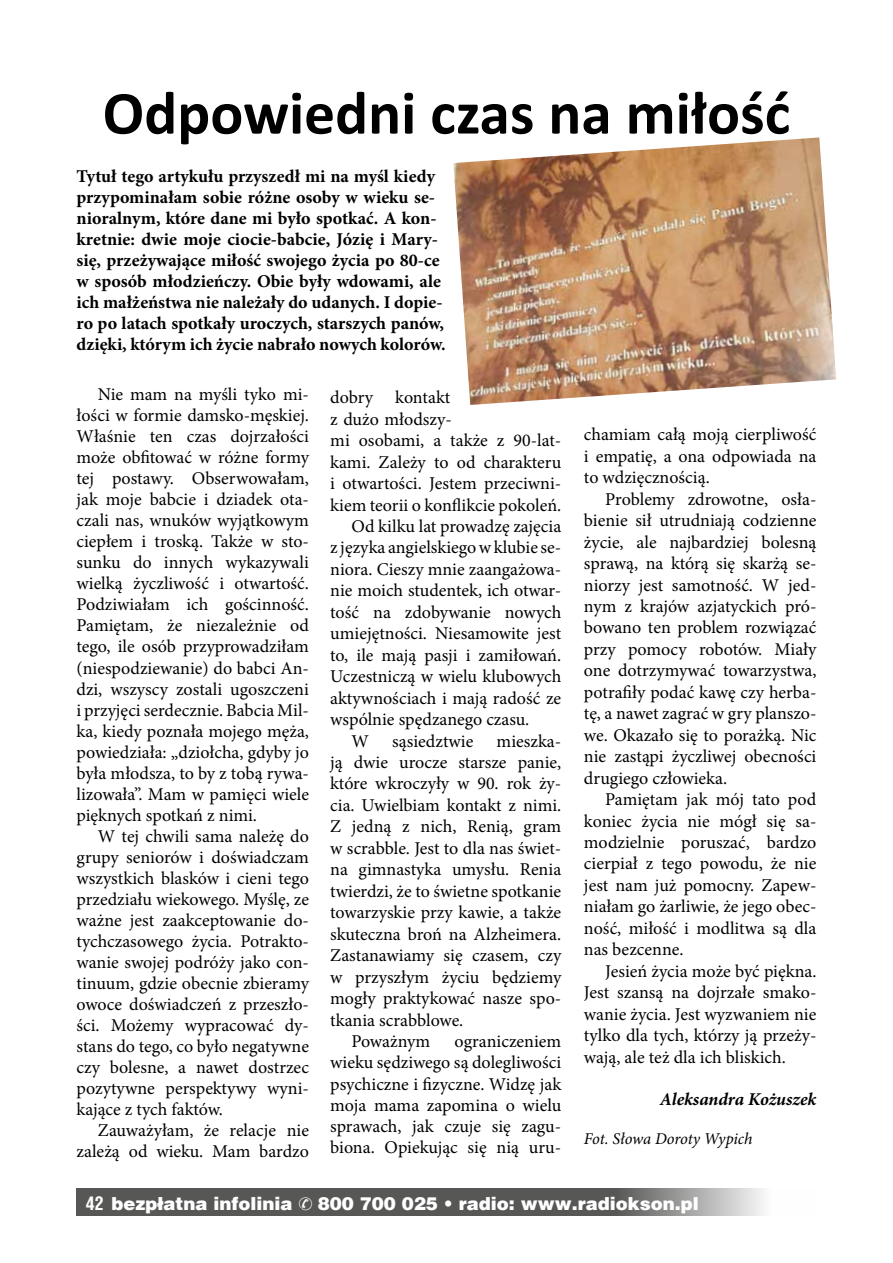
<style>
.page{position:relative;width:893px;height:1263px;background:#fff}
.page>*{position:absolute;margin:0;border:0;box-sizing:border-box;transform-origin:0 0}
.t1{font:700 61.5px "Calibri";color:#000}
.t2{font:18px/21px "Minion Pro";color:#000;text-align:justify}
.t3{font:700 18px/21px "Minion Pro";color:#000}
.t4{font:900 18px "Switzerland";color:#fff}
.t5{font:italic 700 18px "Minion Pro";letter-spacing:-.005em;color:#000}
.t6{font:italic 16.5px "Minion Pro";letter-spacing:-.01em;color:#000}
.s1{font-family:"Switzerland Condensed";font-weight:700}
</style>
<div class="page">
<svg style="left:77px;top:1188px;width:687px;height:28px;fill:#575756"></svg>
<img style="left:453px;top:137px;width:383px;height:268px">
<svg style="left:299px;top:1197px;width:13px;height:13px"></svg>
<h1 class="t1" style="left:103px;top:70px;width:689px">Odpowiedni czas na miłość</h1>
<p class="t3" style="left:77px;top:165px;width:370px">Tytuł tego artykułu przyszedł mi na myśl kiedy przypominałam sobie różne osoby w wieku se&shy;nioralnym, które dane mi było spotkać. A kon&shy;kretnie: dwie moje ciocie-babcie, Józię i Mary&shy;się, przeżywające miłość swojego życia po 80-ce w sposób młodzieńczy. Obie były wdowami, ale ich małżeństwa nie należały do udanych. I dopie&shy;ro po latach spotkały uroczych, starszych panów, dzięki, którym ich życie nabrało nowych kolorów.</p>
<p class="t2" style="left:77px;top:384px;width:234px;text-indent:21px">Nie mam na myśli tyko mi&shy;łości w formie damsko-męskiej.<br>Właśnie ten czas dojrzałości może obfitować w różne formy tej postawy. Obserwowałam, jak moje babcie i dziadek ota&shy;czali nas, wnuków wyjątkowym ciepłem i troską. Także w sto&shy;sunku do innych wykazywali wielką życzliwość i otwartość.<br>Podziwiałam ich gościnność.<br>Pamiętam, że niezależnie od tego, ile osób przyprowadziłam (niespodziewanie) do babci An&shy;dzi, wszyscy zostali ugoszczeni i przyjęci serdecznie. Babcia Mil&shy;ka, kiedy poznała mojego męża, powiedziała: „dziołcha, gdyby jo była młodsza, to by z tobą rywa&shy;lizowała”. Mam w pamięci wiele pięknych spotkań z nimi.</p>
<p class="t2" style="left:77px;top:825px;width:234px;text-indent:21px">W tej chwili sama należę do grupy seniorów i doświadczam wszystkich blasków i cieni tego przedziału wiekowego. Myślę, ze ważne jest zaakceptowanie do&shy;tychczasowego życia. Potrakto&shy;wanie swojej podróży jako con&shy;tinuum, gdzie obecnie zbieramy owoce doświadczeń z przeszło&shy;ści. Możemy wypracować dy&shy;stans do tego, co było negatywne czy bolesne, a nawet dostrzec pozytywne perspektywy wyni&shy;kające z tych faktów.</p>
<p class="t2" style="left:77px;top:1119px;width:234px;text-align:right">Zauważyłam, że relacje nie zależą od wieku. Mam bardzo</p>
<p class="t2" style="left:330px;top:387px;width:122px">dobry kontakt</p>
<p class="t2" style="left:330px;top:408px;width:123px">z dużo młodszy-</p>
<p class="t2" style="left:330px;top:430px;width:232px">mi osobami, a także z 90-lat-</p>
<p class="t2" style="left:330px;top:451px;width:233px">kami. Zależy to od charakteru</p>
<p class="t2" style="left:330px;top:473px;width:232px">i otwartości. Jestem przeciwni-</p>
<p class="t2" style="left:330px;top:494px;width:233px">kiem teorii o konflikcie pokoleń.</p>
<p class="t2" style="left:351px;top:516px;width:211px">Od kilku lat prowadzę zajęcia</p>
<p class="t2" style="left:330px;top:537px;width:233px">z języka angielskiego w klubie se-</p>
<p class="t2" style="left:330px;top:559px;width:232px">niora. Cieszy mnie zaangażowa-</p>
<p class="t2" style="left:330px;top:580px;width:232px">nie moich studentek, ich otwar-</p>
<p class="t2" style="left:330px;top:602px;width:233px">tość na zdobywanie nowych</p>
<p class="t2" style="left:330px;top:623px;width:232px">umiejętności. Niesamowite jest</p>
<p class="t2" style="left:330px;top:644px;width:233px">to, ile mają pasji i zamiłowań.</p>
<p class="t2" style="left:330px;top:666px;width:232px">Uczestniczą w wielu klubowych</p>
<p class="t2" style="left:330px;top:687px;width:233px">aktywnościach i mają radość ze</p>
<p class="t2" style="left:330px;top:709px;width:201px">wspólnie spędzanego czasu.</p>
<p class="t2" style="left:351px;top:730px;width:19px">W</p>
<p class="t2" style="left:392px;top:730px;width:83px">sąsiedztwie</p>
<p class="t2" style="left:497px;top:730px;width:66px">mieszka-</p>
<p class="t2" style="left:330px;top:752px;width:232px">ją dwie urocze starsze panie,</p>
<p class="t2" style="left:330px;top:773px;width:233px">które wkroczyły w 90. rok ży-</p>
<p class="t2" style="left:330px;top:795px;width:232px">cia. Uwielbiam kontakt z nimi.</p>
<p class="t2" style="left:330px;top:816px;width:232px">Z jedną z nich, Renią, gram</p>
<p class="t2" style="left:330px;top:838px;width:233px">w scrabble. Jest to dla nas świet-</p>
<p class="t2" style="left:330px;top:859px;width:233px">na gimnastyka umysłu. Renia</p>
<p class="t2" style="left:330px;top:881px;width:232px">twierdzi, że to świetne spotkanie</p>
<p class="t2" style="left:330px;top:902px;width:233px">towarzyskie przy kawie, a także</p>
<p class="t2" style="left:330px;top:923px;width:233px">skuteczna broń na Alzheimera.</p>
<p class="t2" style="left:330px;top:945px;width:232px">Zastanawiamy się czasem, czy</p>
<p class="t2" style="left:330px;top:966px;width:232px">w przyszłym życiu będziemy</p>
<p class="t2" style="left:330px;top:988px;width:232px">mogły praktykować nasze spo-</p>
<p class="t2" style="left:330px;top:1009px;width:135px">tkania scrabblowe.</p>
<p class="t2" style="left:351px;top:1031px;width:80px">Poważnym</p>
<p class="t2" style="left:330px;top:1031px;width:233px;text-indent:124px">ograniczeniem wieku sędziwego są dolegliwości psychiczne i fizyczne. Widzę jak moja mama zapomina o wielu sprawach, jak czuje się zagu&shy;biona. Opiekując się nią uru-</p>
<p class="t2" style="left:584px;top:424px;width:234px;line-height:21.5px">chamiam całą moją cierpliwość i empatię, a ona odpowiada na to wdzięcznością.</p>
<p class="t2" style="left:584px;top:488px;width:234px;line-height:21.5px;text-indent:21px">Problemy zdrowotne, osła&shy;bienie sił utrudniają codzienne życie, ale najbardziej bolesną sprawą, na którą się skarżą se&shy;niorzy jest samotność. W jed&shy;nym z krajów azjatyckich pró&shy;bowano ten problem rozwiązać przy pomocy robotów. Miały one dotrzymywać towarzystwa, potrafiły podać kawę czy herba&shy;tę, a nawet zagrać w gry planszo&shy;we. Okazało się to porażką. Nic nie zastąpi życzliwej obecności drugiego człowieka.</p>
<p class="t2" style="left:584px;top:789px;width:234px;line-height:21.5px;text-indent:21px">Pamiętam jak mój tato pod koniec życia nie mógł się sa&shy;modzielnie poruszać, bardzo cierpiał z tego powodu, że nie jest nam już pomocny. Zapew&shy;niałam go żarliwie, że jego obec&shy;ność, miłość i modlitwa są dla nas bezcenne.</p>
<p class="t2" style="left:584px;top:960px;width:234px;line-height:21.5px;text-indent:21px">Jesień życia może być piękna.<br>Jest szansą na dojrzałe smako&shy;wanie życia. Jest wyzwaniem nie tylko dla tych, którzy ją przeży&shy;wają, ale też dla ich bliskich.</p>
<p class="t5" style="left:660px;top:1086px;width:158px">Aleksandra Kożuszek</p>
<p class="t6" style="left:584px;top:1127px;width:170px">Fot. Słowa Doroty Wypich</p>
<p class="t4" style="left:86px;top:1193px;width:208px"><span class="s1">42</span> bezpłatna infolinia</p>
<p class="t4" style="left:318px;top:1193px;width:383px">800 700 025 • radio: www.radiokson.pl</p>
</div>
